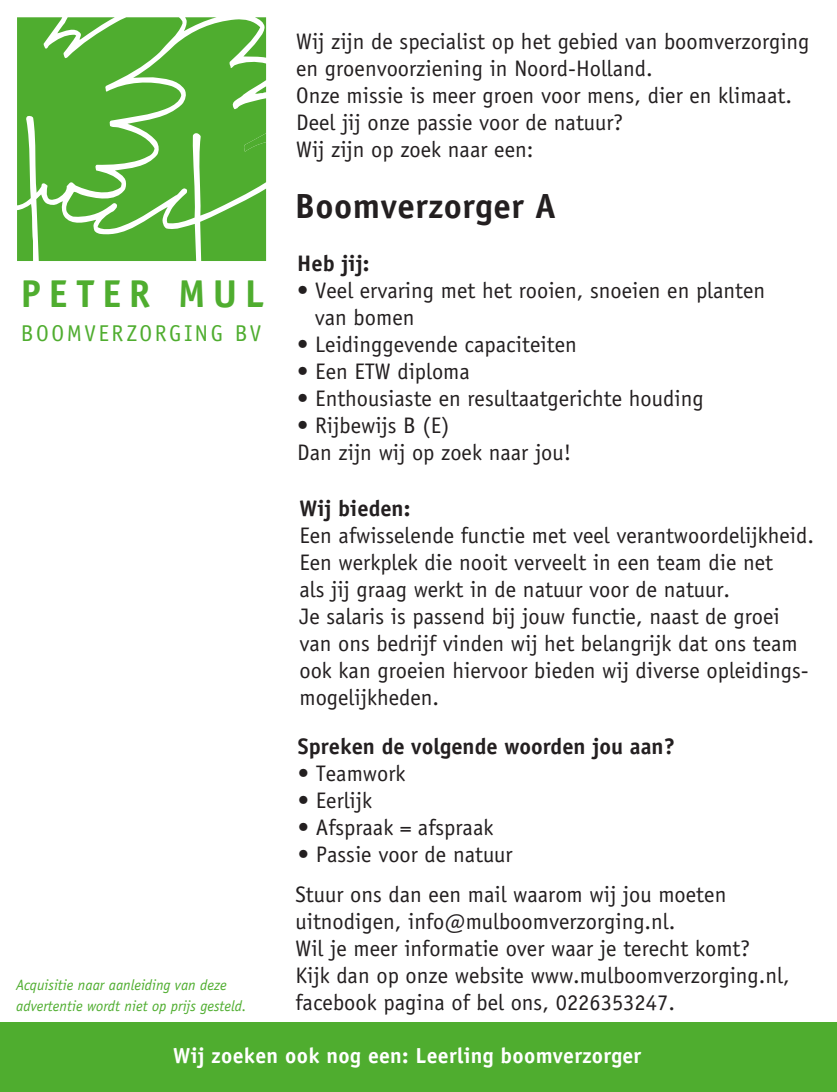
<style>
.page{position:relative;width:837px;height:1092px;background:#fff}
.page>*{position:absolute;margin:0;border:0;box-sizing:border-box;transform-origin:0 0}
.t1{font:700 38.75px "Officina Sans Std";letter-spacing:.2em;color:#4fad2f}
.t2{font:700 35px "Officina Sans Std";letter-spacing:.015em;color:#231f20}
.t3{font:23px "Officina Sans Std";letter-spacing:.11em;color:#4fad2f}
.t4{font:22.5px/27px "Officina Sans Std";color:#231f20}
.t5{font:700 22.5px "Officina Sans Std";color:#231f20}
.t6{font:700 21.75px "Officina Sans Std";letter-spacing:.01em;color:#fff}
.t7{font:italic 15px/21px "Officina Sans Std";color:#4fad2f}
</style>
<div class="page">
<svg style="left:17px;top:17px;width:249px;height:244px;background:#60b544"></svg>
<svg style="left:65px;top:19px;width:201px;height:211px;background:#68b84d"></svg>
<div style="left:0;top:1021px;width:836px;height:70px;background:#4fad2f"></div>
<h1 class="t1" style="left:21px;top:270px;width:245px">PETER MUL</h1>
<p class="t3" style="left:21px;top:320px;width:242px">BOOMVERZORGING BV</p>
<p class="t7" style="left:16px;top:974px;width:232px">Acquisitie naar aanleiding van deze advertentie wordt niet op prijs gesteld.</p>
<p class="t4" style="left:296px;top:27px;width:514px">Wij zijn de specialist op het gebied van boomverzorging en groenvoorziening in Noord-Holland.<br>Onze missie is meer groen voor mens, dier en klimaat.<br>Deel jij onze passie voor de natuur?<br>Wij zijn op zoek naar een:</p>
<h2 class="t2" style="left:295px;top:184px;width:262px">Boomverzorger A</h2>
<p class="t5" style="left:297px;top:249px;width:74px">Heb jij:</p>
<p class="t4" style="left:315px;top:276px;width:452px;text-indent:-17px">• Veel ervaring met het rooien, snoeien en planten van bomen</p>
<p class="t4" style="left:297px;top:330px;width:281px">• Leidinggevende capaciteiten</p>
<p class="t4" style="left:297px;top:357px;width:174px">• Een ETW diploma</p>
<p class="t4" style="left:297px;top:384px;width:407px">• Enthousiaste en resultaatgerichte houding</p>
<p class="t4" style="left:297px;top:411px;width:275px">• Rijbewijs B (E)<br>Dan zijn wij op zoek naar jou!</p>
<p class="t5" style="left:299px;top:494px;width:112px">Wij bieden:</p>
<p class="t4" style="left:299px;top:522px;width:516px">Een afwisselende functie met veel verantwoordelijkheid.<br>Een werkplek die nooit verveelt in een team die net<br>als jij graag werkt in de natuur voor de natuur.<br>Je salaris is passend bij jouw functie, naast de groei van ons bedrijf vinden wij het belangrijk dat ons team ook kan groeien hiervoor bieden wij diverse opleidings&shy;mogelijkheden.</p>
<p class="t5" style="left:298px;top:732px;width:378px">Spreken de volgende woorden jou aan?</p>
<p class="t4" style="left:298px;top:760px;width:109px">• Teamwork</p>
<p class="t4" style="left:298px;top:787px;width:76px">• Eerlijk</p>
<p class="t4" style="left:298px;top:814px;width:197px">• Afspraak = afspraak</p>
<p class="t4" style="left:298px;top:841px;width:216px">• Passie voor de natuur</p>
<p class="t4" style="left:295px;top:880px;width:495px">Stuur ons dan een mail waarom wij jou moeten uitnodigen, info@mulboomverzorging.nl.<br>Wil je meer informatie over waar je terecht komt?<br>Kijk dan op onze website www.mulboomverzorging.nl, facebook pagina of bel ons, 0226353247.</p>
<p class="t6" style="left:173px;top:1041px;width:469px">Wij zoeken ook nog een: Leerling boomverzorger</p>
</div>
